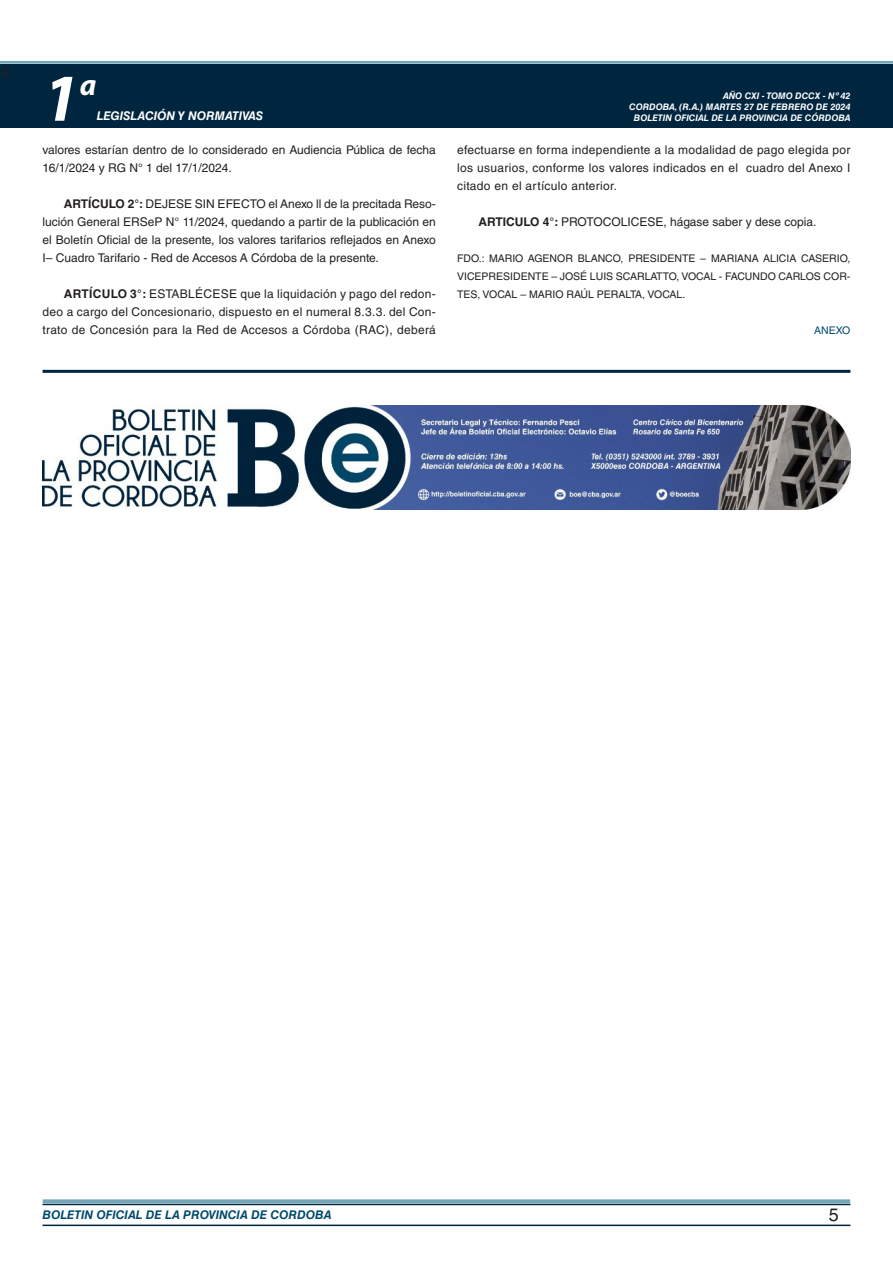
<style>
.page{position:relative;width:893px;height:1263px;background:#fff}
.page>*{position:absolute;margin:0;border:0;box-sizing:border-box;transform-origin:0 0}
.t1{font:italic 700 67.5px "Myriad Pro";color:#fff}
.t2{font:italic 700 30px "Myriad Pro";color:#fff}
.t3{font:18px "Minion Pro";color:#231f20}
.t4{font:18px "Helvetica LT Std";color:#231f20}
.TEXTO_BASE{font:12px/18px "Helvetica LT Std";color:#231f20;text-align:justify}
.t5{font:italic 700 12px "Helvetica LT Std";color:#004b6c}
.t6{font:italic 700 12px "Helvetica LT Std";color:#fff}
.FIRMA{font:10.5px/18px "Helvetica LT Std";color:#231f20;text-align:justify}
.ANEXO{font:10.5px "Helvetica LT Std";color:#004b6c}
.t7{font:italic 700 9px/10.8px "Helvetica LT Std";color:#fff;text-align:right}
.s1{font-weight:700}
</style>
<div class="page">
<div style="left:0;top:61px;width:893px;height:6px;background:#fff;opacity:.75"></div>
<div style="left:0;top:64px;width:893px;height:64px;background:#00263f"></div>
<hr style="left:43px;top:1224px;width:807px;height:2px;background:#00263f">
<div style="left:42px;top:1198px;width:809px;height:8px;background:#fff;opacity:.75"></div>
<hr style="left:43px;top:370px;width:807px;height:3px;background:#00263f">
<img style="left:43px;top:406px;width:807px;height:103px">
<h3 class="t3" style="left:0;top:59px;width:10px">4</h3>
<h1 class="t1" style="left:43px;top:54px;width:38px">1</h1>
<h2 class="t2" style="left:80px;top:66px;width:18px">a</h2>
<p class="t6" style="left:97px;top:109px;width:168px">LEGISLACIÓN Y NORMATIVAS</p>
<p class="TEXTO_BASE" style="left:43px;top:141px;width:395px">valores estarían dentro de lo considerado en Audiencia Pública de fecha<br>16/1/2024 y RG N° 1 del 17/1/2024.</p>
<p class="TEXTO_BASE" style="left:43px;top:195px;width:395px;text-indent:21px"><span class="s1">ARTÍCULO 2°:</span> DEJESE SIN EFECTO el Anexo ll de la precitada Reso&shy;lución General ERSeP N° 11/2024, quedando a partir de la publicación en el Boletín Oficial de la presente, los valores tarifarios reflejados en Anexo I– Cuadro Tarifario - Red de Accesos A Córdoba de la presente.</p>
<p class="TEXTO_BASE" style="left:43px;top:285px;width:395px;text-indent:21px"><span class="s1">ARTÍCULO 3°:</span> ESTABLÉCESE que la liquidación y pago del redon&shy;deo a cargo del Concesionario, dispuesto en el numeral 8.3.3. del Con&shy;trato de Concesión para la Red de Accesos a Córdoba (RAC), deberá</p>
<p class="t7" style="left:629px;top:91px;width:223px">AÑO CXI - TOMO DCCX - Nº 42<br>CORDOBA, (R.A.) MARTES 27 DE FEBRERO DE 2024<br>BOLETIN OFICIAL DE LA PROVINCIA DE CÓRDOBA</p>
<p class="TEXTO_BASE" style="left:457px;top:141px;width:395px">efectuarse en forma independiente a la modalidad de pago elegida por los usuarios, conforme los valores indicados en el cuadro del Anexo I citado en el artículo anterior.</p>
<p class="TEXTO_BASE" style="left:478px;top:213px;width:340px"><span class="s1">ARTICULO 4°:</span> PROTOCOLICESE, hágase saber y dese copia.</p>
<p class="FIRMA" style="left:457px;top:249px;width:395px">FDO.: MARIO AGENOR BLANCO, PRESIDENTE – MARIANA ALICIA CASERIO, VICEPRESIDENTE – JOSÉ LUIS SCARLATTO, VOCAL - FACUNDO CARLOS COR-TES, VOCAL – MARIO RAÚL PERALTA, VOCAL.</p>
<p class="ANEXO" style="left:814px;top:324px;width:38px">ANEXO</p>
<p class="t5" style="left:43px;top:1208px;width:290px">BOLETIN OFICIAL DE LA PROVINCIA DE CORDOBA</p>
<h3 class="t4" style="left:829px;top:1204px;width:12px">5</h3>
</div>
